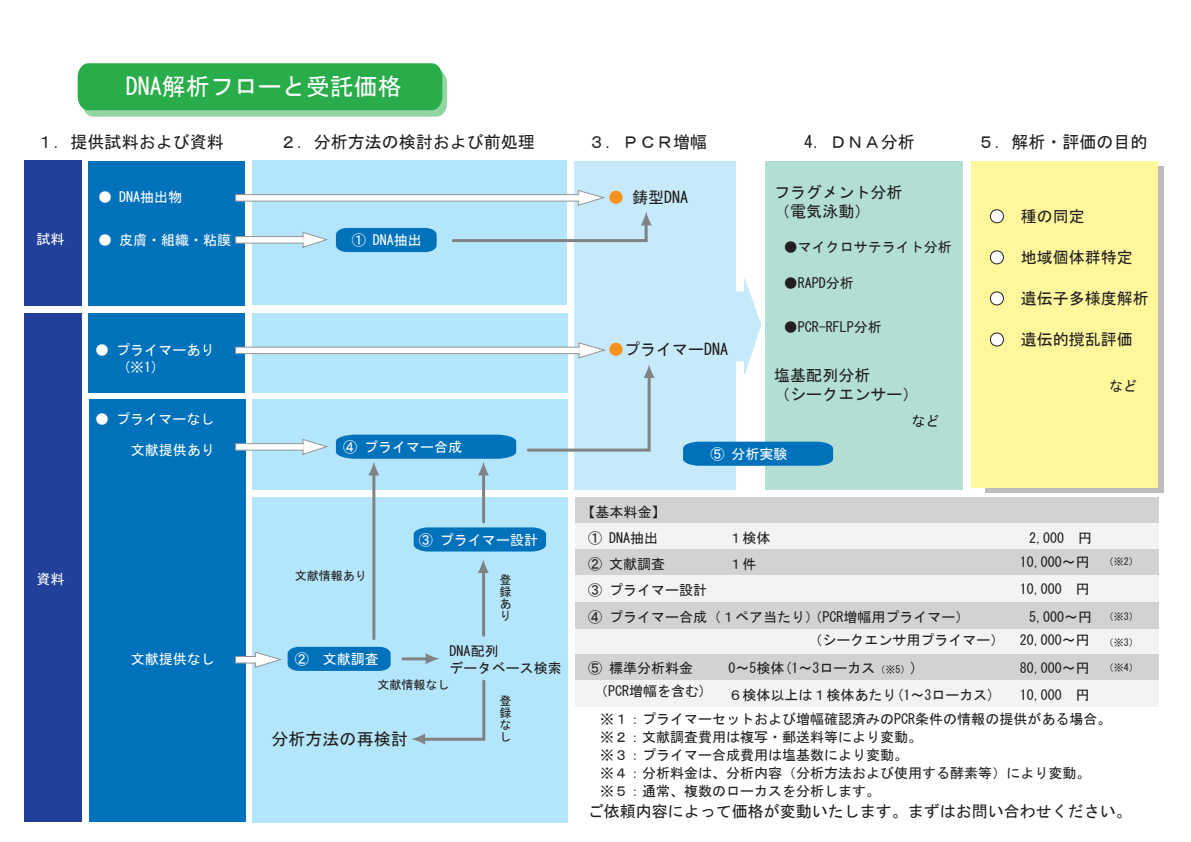
<style>
.page{position:relative;width:1191px;height:842px;background:#fff}
.page>*{position:absolute;margin:0;border:0;box-sizing:border-box;transform-origin:0 0}
.t1{font:24px "MS Gothic";color:#fff}
.t2{font:17px "MS Gothic";color:#231f20}
.t3{font:16px/19px "MS Gothic";color:#231f20}
.t4{font:14px/17.9px "MS Gothic";color:#231f20}
.t5{font:14px/17px "MS Gothic";color:#fff}
.t6{font:12px/12px "MS Gothic";color:#231f20;text-align:justify}
.t7{font:10px "MS Gothic";color:#231f20}
.s1{color:#f7931d}
.s2{color:#fff}
.s3{font-size:10px}
</style>
<div class="page">
<div style="left:985px;top:166px;width:179px;height:327px;background:#231f20;opacity:.3"></div>
<div style="left:24px;top:313px;width:57px;height:509px;background:#214099"></div>
<div style="left:575px;top:628px;width:583px;height:26px;background:#f2f3f4"></div>
<div style="left:575px;top:498px;width:583px;height:26px;background:#d1d2d4"></div>
<div style="left:575px;top:524px;width:583px;height:26px;background:#f2f3f4"></div>
<div style="left:575px;top:550px;width:583px;height:26px;background:#d1d2d4"></div>
<div style="left:575px;top:576px;width:583px;height:26px;background:#f2f3f4"></div>
<div style="left:575px;top:602px;width:583px;height:26px;background:#d1d2d4"></div>
<div style="left:575px;top:654px;width:583px;height:26px;background:#d1d2d4"></div>
<div style="left:575px;top:680px;width:583px;height:26px;background:#f2f3f4"></div>
<div style="left:970px;top:161px;width:187px;height:327px;background:#fff79c"></div>
<div style="left:252px;top:497px;width:316px;height:326px;background:#b3e6fa"></div>
<div style="left:89px;top:399px;width:156px;height:423px;background:#0072bc"></div>
<div style="left:252px;top:399px;width:316px;height:91px;background:#b3e6fa"></div>
<div style="left:252px;top:313px;width:316px;height:79px;background:#b3e6fa"></div>
<div style="left:88px;top:313px;width:157px;height:79px;background:#0072bc"></div>
<div style="left:574px;top:161px;width:162px;height:328px;background:#c6eafa"></div>
<div style="left:252px;top:161px;width:315px;height:144px;background:#b3e6fa"></div>
<div style="left:24px;top:161px;width:57px;height:145px;background:#214099"></div>
<div style="left:88px;top:161px;width:157px;height:144px;background:#0072bc"></div>
<svg style="left:78px;top:63px;width:369px;height:54px;background:#3ab359"></svg>
<hr style="left:372px;top:472px;width:3px;height:167px;background:#808285">
<hr style="left:482px;top:569px;width:3px;height:66px;background:#808285">
<svg style="left:411px;top:679px;width:75px;height:66px"></svg>
<div style="left:765px;top:161px;width:198px;height:329px;background:#b2ded3"></div>
<svg style="left:525px;top:342px;width:129px;height:110px"></svg>
<div style="left:235px;top:656px;width:21px;height:7px;background:#fff;border:1px solid #939598"></div>
<svg style="left:451px;top:190px;width:201px;height:53px"></svg>
<svg style="left:302px;top:232px;width:26px;height:16px"></svg>
<div style="left:235px;top:236px;width:69px;height:8px;background:#fff;border:1px solid #939598"></div>
<svg style="left:478px;top:559px;width:11px;height:14px"></svg>
<hr style="left:482px;top:474px;width:3px;height:48px;background:#808285">
<div style="left:235px;top:347px;width:345px;height:7px;background:#fff;border:1px solid #939598"></div>
<div style="left:235px;top:194px;width:344px;height:8px;background:#fff;border:1px solid #939598"></div>
<svg style="left:425px;top:653px;width:14px;height:11px"></svg>
<hr style="left:403px;top:657px;width:24px;height:3px;background:#808285">
<svg style="left:254px;top:647px;width:136px;height:24px"></svg>
<div style="left:414px;top:527px;width:132px;height:24px;background:#0072bc"></div>
<svg style="left:683px;top:442px;width:150px;height:24px;background:#0675bd"></svg>
<svg style="left:336px;top:435px;width:180px;height:40px"></svg>
<div style="left:336px;top:228px;width:100px;height:24px;background:#0072bc"></div>
<svg style="left:743px;top:279px;width:19px;height:96px"></svg>
<div style="left:729px;top:292px;width:16px;height:69px;background:#c6eafa"></div>
<svg style="left:302px;top:439px;width:26px;height:16px"></svg>
<div style="left:235px;top:443px;width:69px;height:8px;background:#fff;border:1px solid #939598"></div>
<h1 class="t1" style="left:126px;top:74px;width:277px">DNA解析フローと受託価格</h1>
<p class="t2" style="left:37px;top:134px;width:188px">１．提供試料および資料</p>
<p class="t2" style="left:280px;top:134px;width:256px">２．分析方法の検討および前処理</p>
<p class="t2" style="left:588px;top:134px;width:120px">３．ＰＣＲ増幅</p>
<p class="t5" style="left:98px;top:188px;width:85px">● DNA抽出物</p>
<p class="t3" style="left:608px;top:188px;width:81px"><span class="s1">●</span> 鋳型DNA</p>
<p class="t5" style="left:36px;top:230px;width:29px">試料</p>
<p class="t5" style="left:98px;top:232px;width:134px">● 皮膚・組織・粘膜</p>
<p class="t5" style="left:352px;top:231px;width:71px">① DNA抽出</p>
<p class="t5" style="left:123px;top:341px;width:92px;text-indent:-28px">● プライマーあり(※1)</p>
<p class="t3" style="left:608px;top:339px;width:121px"><span class="s1">●</span>プライマーDNA</p>
<p class="t5" style="left:95px;top:410px;width:120px">● プライマーなし</p>
<p class="t2" style="left:804px;top:134px;width:112px">4．ＤＮＡ分析</p>
<p class="t3" style="left:774px;top:183px;width:129px">フラグメント分析（電気泳動）</p>
<p class="t4" style="left:784px;top:238px;width:169px">●マイクロサテライト分析</p>
<p class="t4" style="left:784px;top:274px;width:71px">●RAPD分析</p>
<p class="t4" style="left:784px;top:318px;width:99px">●PCR-RFLP分析</p>
<p class="t3" style="left:774px;top:366px;width:145px">塩基配列分析<br>（シークエンサー）</p>
<p class="t4" style="left:911px;top:412px;width:29px">など</p>
<p class="t5" style="left:131px;top:441px;width:85px">文献提供あり</p>
<p class="t5" style="left:343px;top:438px;width:120px">④ プライマー合成</p>
<p class="t4" style="left:581px;top:502px;width:85px">【基本料金】</p>
<p class="t5" style="left:710px;top:445px;width:78px">⑤ 分析実験</p>
<p class="t2" style="left:977px;top:134px;width:171px">５．解析・評価の目的</p>
<p class="t3" style="left:989px;top:207px;width:97px"><span class="s2">●</span> 種の同定</p>
<p class="t3" style="left:989px;top:248px;width:145px"><span class="s2">●</span> 地域個体群特定</p>
<p class="t3" style="left:989px;top:289px;width:161px"><span class="s2">●</span> 遺伝子多様度解析</p>
<p class="t3" style="left:989px;top:330px;width:145px"><span class="s2">●</span> 遺伝的撹乱評価</p>
<p class="t4" style="left:1109px;top:377px;width:29px">など</p>
<p class="t5" style="left:36px;top:571px;width:29px">資料</p>
<p class="t5" style="left:131px;top:651px;width:85px">文献提供なし</p>
<p class="t5" style="left:419px;top:531px;width:120px">③ プライマー設計</p>
<p class="t6" style="left:295px;top:569px;width:73px">文献情報あり</p>
<p class="t6" style="left:499px;top:574px;width:13px">登録あり</p>
<p class="t5" style="left:295px;top:651px;width:85px">② 文献調査</p>
<p class="t4" style="left:449px;top:643px;width:113px;line-height:17px">DNA配列<br>データベース検索</p>
<p class="t6" style="left:377px;top:678px;width:73px">文献情報なし</p>
<p class="t2" style="left:272px;top:730px;width:138px">分析方法の再検討</p>
<p class="t6" style="left:499px;top:695px;width:13px">登録なし</p>
<p class="t4" style="left:588px;top:529px;width:71px">① DNA抽出</p>
<p class="t4" style="left:728px;top:529px;width:43px">１検体</p>
<p class="t4" style="left:1029px;top:529px;width:64px">2,000 円</p>
<p class="t4" style="left:588px;top:555px;width:78px">② 文献調査</p>
<p class="t4" style="left:728px;top:555px;width:29px">１件</p>
<p class="t4" style="left:1020px;top:553px;width:71px">10,000～円</p>
<p class="t4" style="left:588px;top:581px;width:120px">③ プライマー設計</p>
<p class="t4" style="left:1020px;top:580px;width:71px">10,000 円</p>
<p class="t4" style="left:588px;top:607px;width:232px">④ プライマー合成（１ペア当たり）</p>
<p class="t4" style="left:1029px;top:607px;width:64px">5,000～円</p>
<p class="t4" style="left:808px;top:604px;width:197px;line-height:23.9px">（PCR増幅用プライマー）<br>（シークエンサ用プライマー）</p>
<p class="t4" style="left:1020px;top:631px;width:71px">20,000～円</p>
<p class="t4" style="left:588px;top:659px;width:106px">⑤ 標準分析料金</p>
<p class="t4" style="left:728px;top:659px;width:190px">0～5検体(1～3ローカス<span class="s3">（※5）</span>)</p>
<p class="t4" style="left:1020px;top:659px;width:71px">80,000～円</p>
<p class="t4" style="left:728px;top:686px;width:267px">６検体以上は１検体あたり(1～3ローカス)</p>
<p class="t4" style="left:1020px;top:686px;width:71px">10,000 円</p>
<p class="t4" style="left:594px;top:682px;width:113px">（PCR増幅を含む)</p>
<p class="t7" style="left:1103px;top:556px;width:36px">（※2）</p>
<p class="t7" style="left:1103px;top:611px;width:36px">（※3）</p>
<p class="t7" style="left:1103px;top:637px;width:36px">（※3）</p>
<p class="t7" style="left:1103px;top:662px;width:36px">（※4）</p>
<p class="t4" style="left:600px;top:710px;width:512px">※１：プライマーセットおよび増幅確認済みのPCR条件の情報の提供がある場合。</p>
<p class="t4" style="left:600px;top:728px;width:491px">※２：文献調査費用は複写・郵送料等により変動。<br>※３：プライマー合成費用は塩基数により変動。<br>※４：分析料金は、分析内容（分析方法および使用する酵素等）により変動。</p>
<p class="t3" style="left:587px;top:802px;width:545px">ご依頼内容によって価格が変動いたします。まずはお問い合わせください。</p>
<p class="t4" style="left:600px;top:782px;width:281px">※５：通常、複数のローカスを分析します。</p>
</div>
